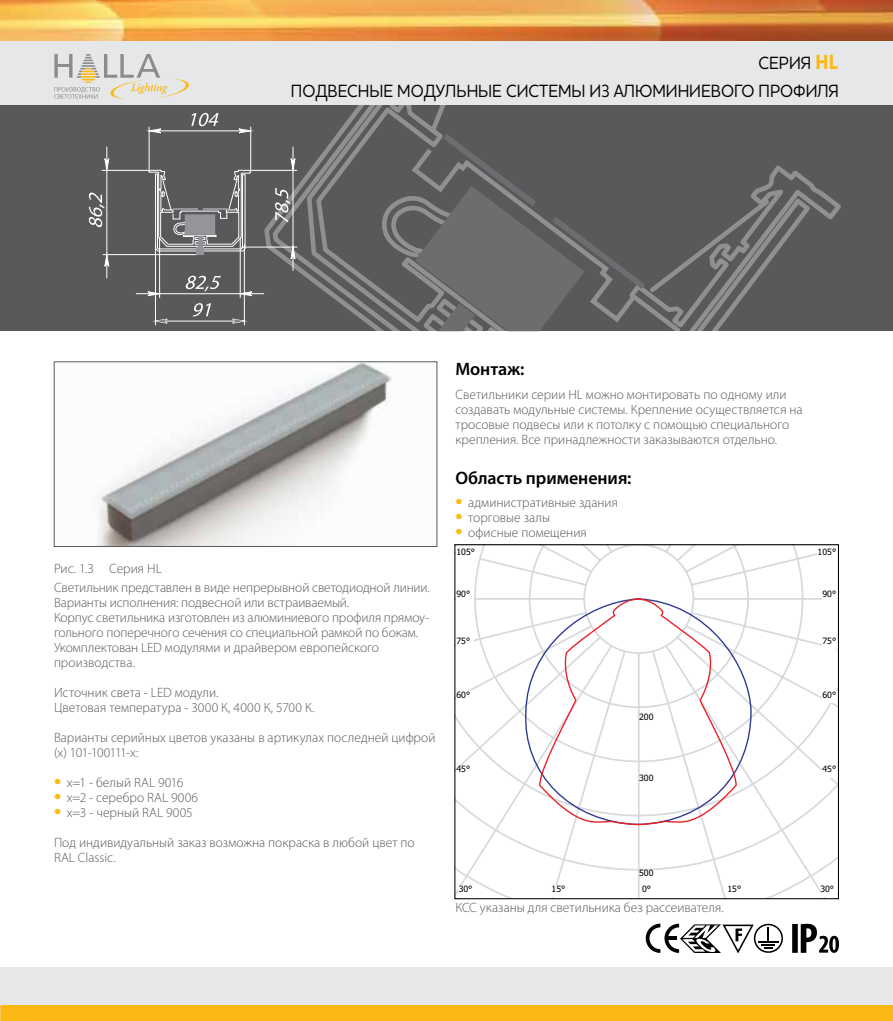
<style>
.page{position:relative;width:893px;height:1021px;background:#fff}
.page>*{position:absolute;margin:0;border:0;box-sizing:border-box;transform-origin:0 0}
.t1{font:700 21px "Myriad Pro";color:#fdb913;scale:.9 1}
.t2{font:500 18px "Houschka Pro";color:#000;scale:.9 1}
.t3{font:600 18px "Myriad Pro";letter-spacing:-.005em;color:#000}
.t4{font:300 13.5px/15px "Myriad Pro";letter-spacing:-.005em;color:#58595b}
.t5{font:8.7px "Tahoma";color:#000}
.s1{font-weight:700;font-size:21px;color:#fdb913}
</style>
<div class="page">
<div style="left:0;top:967px;width:893px;height:53px;background:#e6e7e8"></div>
<div style="left:0;top:1005px;width:893px;height:15px;background:#fdb913"></div>
<div style="left:0;top:0;width:893px;height:106px;background:#e6e7e8"></div>
<svg style="left:54px;top:54px;width:135px;height:45px"></svg>
<svg style="left:0;top:0;width:893px;height:40px;background:#e49f4d"></svg>
<div style="left:0;top:105px;width:893px;height:225px;background:#58595b"></div>
<hr style="left:159px;top:237px;width:1px;height:60px;background:#fff">
<hr style="left:240px;top:237px;width:1px;height:60px;background:#fff">
<hr style="left:244px;top:244px;width:1px;height:81px;background:#fff">
<hr style="left:155px;top:244px;width:1px;height:81px;background:#fff">
<hr style="left:250px;top:127px;width:1px;height:44px;background:#fff">
<hr style="left:149px;top:127px;width:1px;height:44px;background:#fff">
<hr style="left:102px;top:170px;width:46px;height:1px;background:#fff">
<hr style="left:103px;top:254px;width:95px;height:1px;background:#fff">
<hr style="left:250px;top:170px;width:47px;height:1px;background:#fff">
<hr style="left:241px;top:247px;width:56px;height:1px;background:#fff">
<svg style="left:136px;top:276px;width:126px;height:21px"></svg>
<svg style="left:153px;top:303px;width:94px;height:21px"></svg>
<svg style="left:147px;top:113px;width:106px;height:21px"></svg>
<svg style="left:89px;top:147px;width:21px;height:131px"></svg>
<div style="left:196px;top:247px;width:8px;height:7px;background:#939598"></div>
<svg style="left:148px;top:169px;width:103px;height:83px"></svg>
<svg style="left:262px;top:106px;width:552px;height:225px"></svg>
<svg style="left:377px;top:106px;width:396px;height:225px"></svg>
<img style="left:98px;top:363px;width:294px;height:181px">
<div style="left:54px;top:361px;width:383px;height:185px;border:1px solid #58595b"></div>
<svg style="left:456px;top:546px;width:381px;height:351px"></svg>
<div style="left:454px;top:544px;width:385px;height:355px;border:1px solid #000"></div>
<svg style="left:792px;top:923px;width:47px;height:29px"></svg>
<svg style="left:646px;top:923px;width:137px;height:30px"></svg>
<h2 class="t2" style="left:759px;top:52px;width:24px">Серия</h2>
<h1 class="t1" style="left:815px;top:48px;width:27px">HL</h1>
<h2 class="t2" style="left:291px;top:80px;width:27px">Подвесные</h2>
<h2 class="t2" style="left:397px;top:80px;width:14px">модульные</h2>
<h2 class="t2" style="left:506px;top:80px;width:14px">системы</h2>
<h2 class="t2" style="left:590px;top:80px;width:41px">из алюминиевого</h2>
<h2 class="t2" style="left:759px;top:80px;width:14px">профиля</h2>
<p class="t4" style="left:54px;top:558px;width:377px;line-height:19.2px">Рис. 1.3 Серия HL<br>Светильник представлен в виде непрерывной светодиодной линии.</p>
<p class="t4" style="left:54px;top:595px;width:377px">Варианты исполнения: подвесной или встраиваемый.<br>Корпус светильника изготовлен из алюминиевого профиля прямоу&shy;гольного поперечного сечения со специальной рамкой по бокам.<br>Укомплектован LED модулями и драйвером европейского производства.</p>
<p class="t4" style="left:54px;top:685px;width:262px">Источник света - LED модули.<br>Цветовая температура - 3000 К, 4000 К, 5700 К.</p>
<p class="t4" style="left:54px;top:730px;width:383px">Варианты серийных цветов указаны в артикулах последней цифрой (х) 101-100111-x:</p>
<p class="t4" style="left:54px;top:775px;width:131px"><span class="s1">•</span> х=1 - белый RAL 9016</p>
<p class="t4" style="left:54px;top:790px;width:146px"><span class="s1">•</span> х=2 - серебро RAL 9006</p>
<p class="t4" style="left:54px;top:805px;width:140px"><span class="s1">•</span> х=3 - черный RAL 9005</p>
<p class="t4" style="left:54px;top:835px;width:362px">Под индивидуальный заказ возможна покраска в любой цвет по<br>RAL Classic.</p>
<h2 class="t3" style="left:455px;top:357px;width:70px">Монтаж:</h2>
<p class="t4" style="left:455px;top:386px;width:349px">Светильники серии HL можно монтировать по одному или создавать модульные системы. Крепление осуществляется на тросовые подвесы или к потолку с помощью специального крепления. Все принадлежности заказываются отдельно.</p>
<h2 class="t3" style="left:455px;top:466px;width:178px">Область применения:</h2>
<p class="t4" style="left:455px;top:495px;width:164px"><span class="s1">•</span> административные здания</p>
<p class="t4" style="left:455px;top:510px;width:96px"><span class="s1">•</span> торговые залы</p>
<p class="t4" style="left:455px;top:525px;width:133px"><span class="s1">•</span> офисные помещения</p>
<p class="t5" style="left:456px;top:546px;width:20px">105°</p>
<p class="t5" style="left:818px;top:546px;width:20px">105°</p>
<p class="t5" style="left:456px;top:587px;width:15px">90°</p>
<p class="t5" style="left:822px;top:587px;width:15px">90°</p>
<p class="t5" style="left:456px;top:634px;width:15px">75°</p>
<p class="t5" style="left:456px;top:689px;width:15px">60°</p>
<p class="t5" style="left:456px;top:763px;width:15px">45°</p>
<p class="t5" style="left:639px;top:710px;width:16px">200</p>
<p class="t5" style="left:639px;top:771px;width:16px">300</p>
<p class="t5" style="left:639px;top:867px;width:16px">500</p>
<p class="t5" style="left:459px;top:882px;width:15px">30°</p>
<p class="t5" style="left:552px;top:882px;width:15px">15°</p>
<p class="t5" style="left:642px;top:882px;width:10px">0°</p>
<p class="t5" style="left:822px;top:634px;width:15px">75°</p>
<p class="t5" style="left:822px;top:689px;width:15px">60°</p>
<p class="t5" style="left:822px;top:763px;width:15px">45°</p>
<p class="t5" style="left:727px;top:882px;width:15px">15°</p>
<p class="t5" style="left:820px;top:882px;width:15px">30°</p>
<p class="t4" style="left:455px;top:900px;width:270px">КСС указаны для светильника без рассеивателя.</p>
</div>
